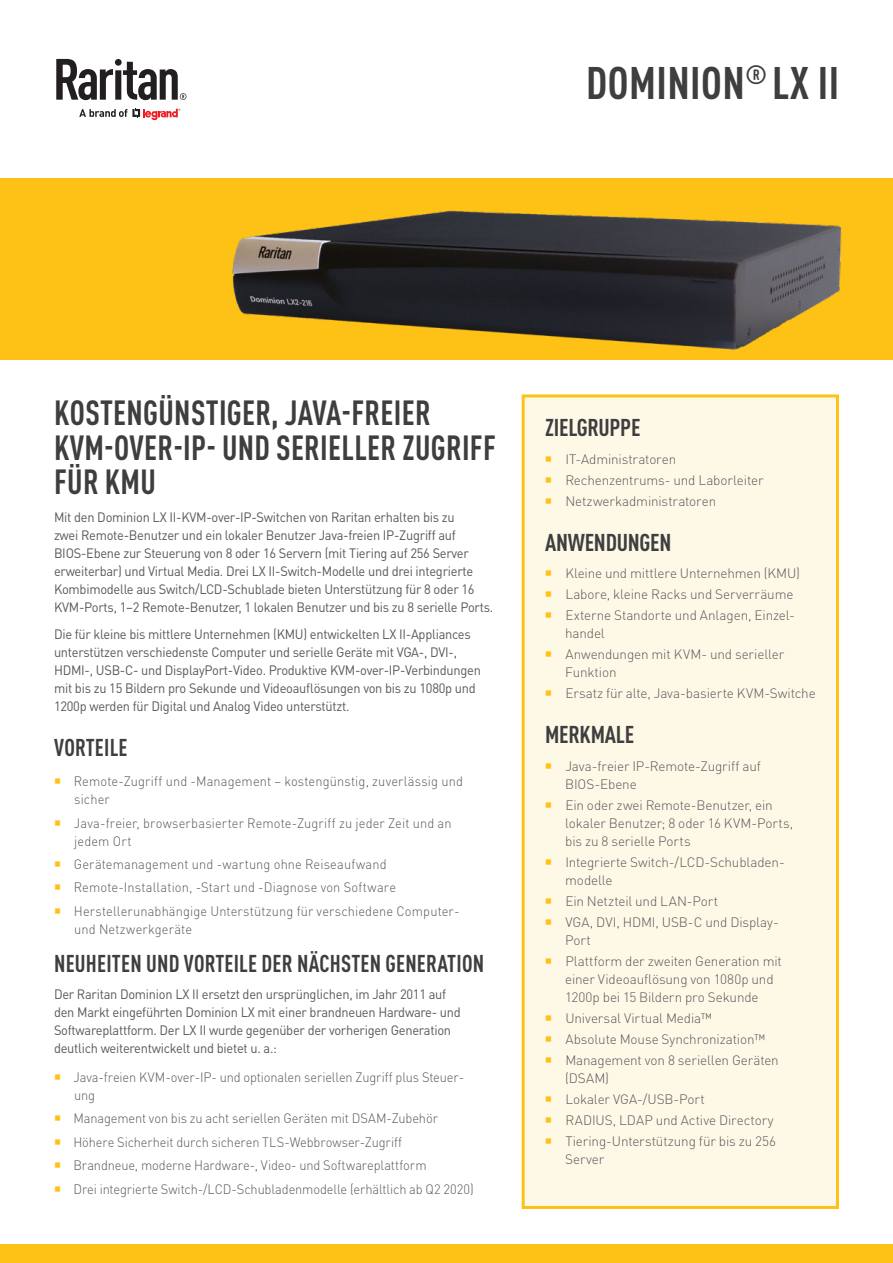
<style>
.page{position:relative;width:893px;height:1263px;background:#fff}
.page>*{position:absolute;margin:0;border:0;box-sizing:border-box;transform-origin:0 0}
.t1{font:700 condensed 45px "DIN Pro";letter-spacing:.01em;color:#3e3e3f}
.Heading__CondBold_2{font:700 condensed 34.5px/34.5px "DIN Pro";letter-spacing:.01em;color:#3e3e3f;scale:.95 1}
.Heading-Feature__Co{font:700 condensed 24px "DIN Pro";letter-spacing:.01em;color:#3e3e3f;scale:.95 1}
.Heading_-_RHC_Callou{font:700 condensed 24px "DIN Pro";letter-spacing:-.01em;color:#3e3e3f}
.Copy__Regular_9pt{font:13.5px/18px "DIN Pro";letter-spacing:-.02em;color:#57585a;scale:.95 1}
.t2{font:300 13.5px/18px "DIN Pro";letter-spacing:-.005em;color:#57585a}
.t3{font:300 13.5px/18px "DIN Pro";letter-spacing:-.005em;color:#57585a;scale:.95 1}
</style>
<div class="page">
<div style="left:0;top:178px;width:893px;height:181px;background:#fec216"></div>
<div style="left:523px;top:396px;width:314px;height:811px;background:#fef8e7"></div>
<div style="left:522px;top:394px;width:317px;height:815px;border:3px solid #fec216"></div>
<img style="left:206px;top:210px;width:656px;height:150px">
<svg style="left:79px;top:108px;width:101px;height:12px"></svg>
<svg style="left:56px;top:59px;width:130px;height:41px"></svg>
<div style="left:0;top:1244px;width:893px;height:19px;background:#fec216"></div>
<p class="t1" style="left:586px;top:56px;width:254px">DOMINION<sup>®</sup> LX II</p>
<p class="Heading__CondBold_2" style="left:54px;top:395px;width:466px">KOSTENGÜNSTIGER, JAVA-FREIER<br>KVM-OVER-IP- UND SERIELLER ZUGRIFF<br>FÜR KMU</p>
<p class="Copy__Regular_9pt" style="left:54px;top:508px;width:464px">Mit den Dominion LX II-KVM-over-IP-Switchen von Raritan erhalten bis zu<br>zwei Remote-Benutzer und ein lokaler Benutzer Java-freien IP-Zugriff auf BIOS-Ebene zur Steuerung von 8 oder 16 Servern (mit Tiering auf 256 Server erweiterbar) und Virtual Media. Drei LX II-Switch-Modelle und drei integrierte Kombimodelle aus Switch/LCD-Schublade bieten Unterstützung für 8 oder 16<br>KVM-Ports, 1–2 Remote-Benutzer, 1 lokalen Benutzer und bis zu 8 serielle Ports.</p>
<p class="Copy__Regular_9pt" style="left:54px;top:625px;width:451px">Die für kleine bis mittlere Unternehmen (KMU) entwickelten LX II-Appliances unterstützen verschiedenste Computer und serielle Geräte mit VGA-, DVI-, HDMI-, USB-C- und DisplayPort-Video. Produktive KVM-over-IP-Verbindungen mit bis zu 15 Bildern pro Sekunde und Videoauflösungen von bis zu 1080p und 1200p werden für Digital und Analog Video unterstützt.</p>
<p class="Heading-Feature__Co" style="left:54px;top:733px;width:79px">VORTEILE</p>
<p class="t3" style="left:74px;top:771px;width:411px">Remote-Zugriff und -Management – kostengünstig, zuverlässig und sicher</p>
<p class="t3" style="left:74px;top:813px;width:399px">Java-freier, browserbasierter Remote-Zugriff zu jeder Zeit und an jedem Ort</p>
<p class="t3" style="left:74px;top:854px;width:331px">Gerätemanagement und -wartung ohne Reiseaufwand</p>
<p class="t3" style="left:74px;top:877px;width:341px">Remote-Installation, -Start und -Diagnose von Software</p>
<p class="t3" style="left:74px;top:901px;width:407px">Herstellerunabhängige Unterstützung für verschiedene Computer&shy;und Netzwerkgeräte</p>
<p class="Heading-Feature__Co" style="left:54px;top:949px;width:454px">NEUHEITEN UND VORTEILE DER NÄCHSTEN GENERATION</p>
<p class="Copy__Regular_9pt" style="left:54px;top:985px;width:430px">Der Raritan Dominion LX II ersetzt den ursprünglichen, im Jahr 2011 auf den Markt eingeführten Dominion LX mit einer brandneuen Hardware- und Softwareplattform. Der LX II wurde gegenüber der vorherigen Generation deutlich weiterentwickelt und bietet u. a.:</p>
<p class="t3" style="left:73px;top:1067px;width:413px">Java-freien KVM-over-IP- und optionalen seriellen Zugriff plus Steuer&shy;ung</p>
<p class="t3" style="left:73px;top:1108px;width:385px">Management von bis zu acht seriellen Geräten mit DSAM-Zubehör</p>
<p class="t3" style="left:73px;top:1132px;width:348px">Höhere Sicherheit durch sicheren TLS-Webbrowser-Zugriff</p>
<p class="t3" style="left:73px;top:1155px;width:373px">Brandneue, moderne Hardware-, Video- und Softwareplattform</p>
<p class="t3" style="left:73px;top:1178px;width:423px">Drei integrierte Switch-/LCD-Schubladenmodelle (erhältlich ab Q2 2020)</p>
<p class="Heading_-_RHC_Callou" style="left:545px;top:413px;width:97px">ZIELGRUPPE</p>
<p class="t2" style="left:565px;top:449px;width:112px">IT-Administratoren</p>
<p class="t2" style="left:565px;top:470px;width:200px">Rechenzentrums- und Laborleiter</p>
<p class="t2" style="left:565px;top:491px;width:152px">Netzwerkadministratoren</p>
<p class="Heading_-_RHC_Callou" style="left:545px;top:528px;width:128px">ANWENDUNGEN</p>
<p class="t2" style="left:565px;top:563px;width:236px">Kleine und mittlere Unternehmen (KMU)</p>
<p class="t2" style="left:565px;top:584px;width:230px">Labore, kleine Racks und Serverräume</p>
<p class="t2" style="left:565px;top:605px;width:231px">Externe Standorte und Anlagen, Einzel&shy;handel</p>
<p class="t2" style="left:565px;top:644px;width:221px">Anwendungen mit KVM- und serieller<br>Funktion</p>
<p class="t2" style="left:565px;top:683px;width:252px">Ersatz für alte, Java-basierte KVM-Switche</p>
<p class="Heading_-_RHC_Callou" style="left:545px;top:720px;width:91px">MERKMALE</p>
<p class="t2" style="left:565px;top:756px;width:197px">Java-freier IP-Remote-Zugriff auf<br>BIOS-Ebene</p>
<p class="t2" style="left:565px;top:795px;width:230px">Ein oder zwei Remote-Benutzer, ein lokaler Benutzer; 8 oder 16 KVM-Ports, bis zu 8 serielle Ports</p>
<p class="t2" style="left:565px;top:852px;width:221px">Integrierte Switch-/LCD-Schubladen&shy;modelle</p>
<p class="t2" style="left:565px;top:891px;width:154px">Ein Netzteil und LAN-Port</p>
<p class="t2" style="left:565px;top:912px;width:215px">VGA, DVI, HDMI, USB-C und Display-<br>Port</p>
<p class="t2" style="left:565px;top:951px;width:218px">Plattform der zweiten Generation mit einer Videoauflösung von 1080p und<br>1200p bei 15 Bildern pro Sekunde</p>
<p class="t2" style="left:565px;top:1008px;width:148px">Universal Virtual Media™</p>
<p class="t2" style="left:565px;top:1029px;width:201px">Absolute Mouse Synchronization™</p>
<p class="t2" style="left:565px;top:1050px;width:215px">Management von 8 seriellen Geräten (DSAM)</p>
<p class="t2" style="left:565px;top:1089px;width:141px">Lokaler VGA-/USB-Port</p>
<p class="t2" style="left:565px;top:1110px;width:210px">RADIUS, LDAP und Active Directory</p>
<p class="t2" style="left:565px;top:1131px;width:212px">Tiering-Unterstützung für bis zu 256<br>Server</p>
</div>
